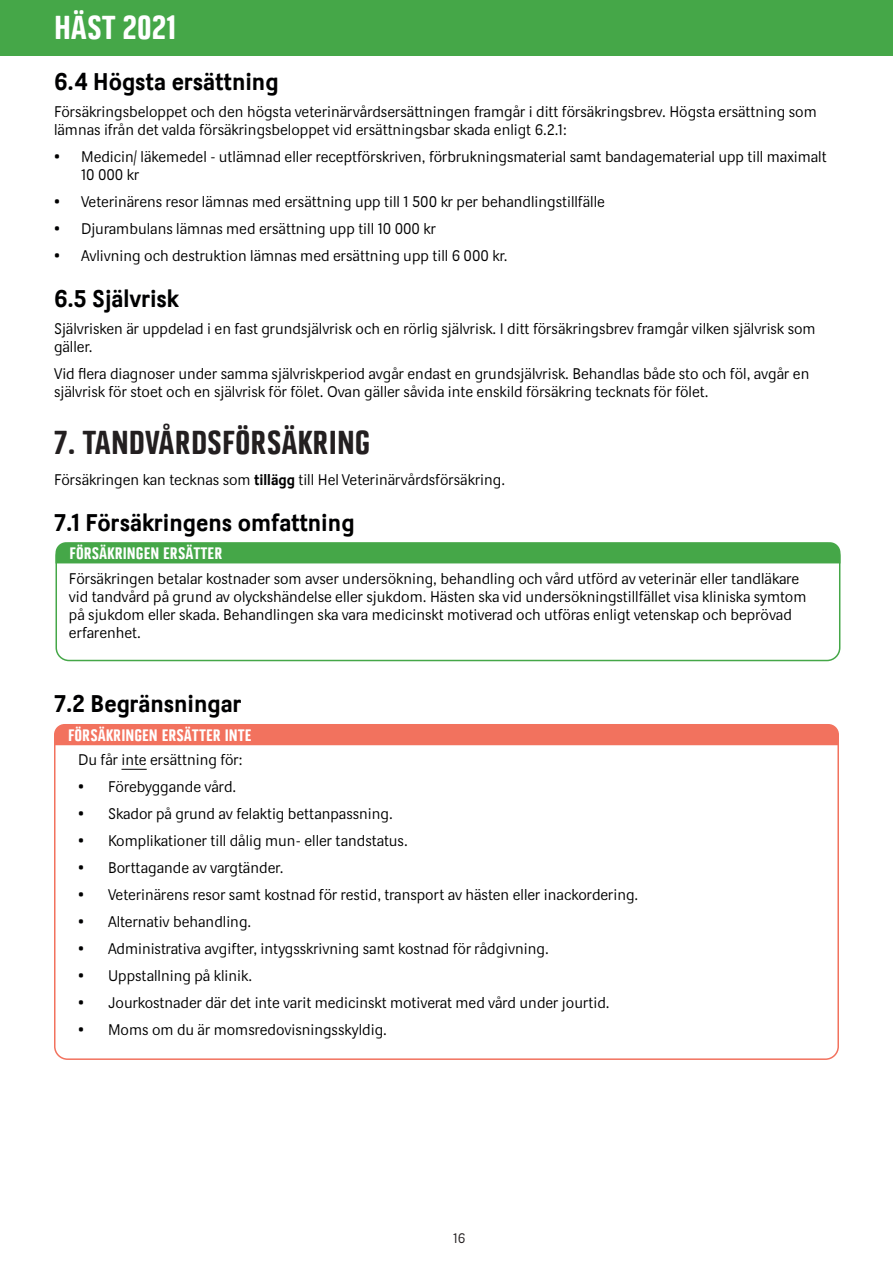
<style>
.page{position:relative;width:893px;height:1263px;background:#fff}
.page>*{position:absolute;margin:0;border:0;box-sizing:border-box;transform-origin:0 0}
.t1{font:33px "Dina Headline";color:#231f20}
.t2{font:33px "Dina Headline";color:#fff}
.t3{font:700 24px "Dina";color:#000001}
.t4{font:16.5px "Dina Headline";color:#fff}
.t5{font:15px/18px "Dina";color:#000001}
.t6{font:13.5px "Dina";color:#231f20}
.s1{font-weight:700}
</style>
<div class="page">
<div style="left:0;top:0;width:893px;height:55px;background:#45a748"></div>
<svg style="left:121px;top:769px;width:26px;height:1px"></svg>
<div style="left:54px;top:724px;width:785px;height:21px;background:#f2725e"></div>
<div style="left:56px;top:543px;width:784px;height:118px;border:2px solid #45a748;border-radius:13px"></div>
<div style="left:55px;top:542px;width:785px;height:21px;background:#45a748"></div>
<h1 class="t2" style="left:54px;top:9px;width:123px">HÄST 2021</h1>
<h2 class="t3" style="left:54px;top:67px;width:226px">6.4 Högsta ersättning</h2>
<p class="t5" style="left:54px;top:103px;width:764px">Försäkringsbeloppet och den högsta veterinärvårdsersättningen framgår i ditt försäkringsbrev. Högsta ersättning som lämnas ifrån det valda försäkringsbeloppet vid ersättningsbar skada enligt 6.2.1:</p>
<p class="t5" style="left:81px;top:148px;width:747px;text-indent:-27px">• Medicin/ läkemedel - utlämnad eller receptförskriven, förbrukningsmaterial samt bandagematerial upp till maximalt<br>10 000 kr</p>
<p class="t5" style="left:54px;top:193px;width:552px">• Veterinärens resor lämnas med ersättning upp till 1 500 kr per behandlingstillfälle</p>
<p class="t5" style="left:54px;top:220px;width:383px">• Djurambulans lämnas med ersättning upp till 10 000 kr</p>
<p class="t5" style="left:54px;top:247px;width:455px">• Avlivning och destruktion lämnas med ersättning upp till 6 000 kr.</p>
<h2 class="t3" style="left:54px;top:284px;width:126px">6.5 Självrisk</h2>
<p class="t5" style="left:54px;top:319px;width:763px">Självrisken är uppdelad i en fast grundsjälvrisk och en rörlig självrisk. I ditt försäkringsbrev framgår vilken självrisk som gäller.</p>
<p class="t5" style="left:54px;top:364px;width:757px">Vid flera diagnoser under samma självriskperiod avgår endast en grundsjälvrisk. Behandlas både sto och föl, avgår en självrisk för stoet och en självrisk för fölet. Ovan gäller såvida inte enskild försäkring tecknats för fölet.</p>
<h1 class="t1" style="left:54px;top:423px;width:318px">7. TANDVÅRDSFÖRSÄKRING</h1>
<p class="t5" style="left:54px;top:470px;width:453px">Försäkringen kan tecknas som <span class="s1">tillägg</span> till Hel Veterinärvårdsförsäkring.</p>
<h2 class="t3" style="left:54px;top:508px;width:302px">7.1 Försäkringens omfattning</h2>
<p class="t5" style="left:69px;top:570px;width:739px">Försäkringen betalar kostnader som avser undersökning, behandling och vård utförd av veterinär eller tandläkare vid tandvård på grund av olyckshändelse eller sjukdom. Hästen ska vid undersökningstillfället visa kliniska symtom på sjukdom eller skada. Behandlingen ska vara medicinskt motiverad och utföras enligt vetenskap och beprövad erfarenhet.</p>
<p class="t4" style="left:70px;top:544px;width:154px">FÖRSÄKRINGEN ERSÄTTER</p>
<h2 class="t3" style="left:54px;top:689px;width:189px">7.2 Begränsningar</h2>
<p class="t5" style="left:78px;top:751px;width:166px">Du får inte ersättning för:</p>
<p class="t5" style="left:78px;top:778px;width:160px">• Förebyggande vård.</p>
<p class="t5" style="left:78px;top:805px;width:316px">• Skador på grund av felaktig bettanpassning.</p>
<p class="t5" style="left:78px;top:832px;width:331px">• Komplikationer till dålig mun- eller tandstatus.</p>
<p class="t5" style="left:78px;top:859px;width:207px">• Borttagande av vargtänder.</p>
<p class="t5" style="left:78px;top:886px;width:562px">• Veterinärens resor samt kostnad för restid, transport av hästen eller inackordering.</p>
<p class="t5" style="left:78px;top:913px;width:175px">• Alternativ behandling.</p>
<p class="t5" style="left:78px;top:940px;width:472px">• Administrativa avgifter, intygsskrivning samt kostnad för rådgivning.</p>
<p class="t5" style="left:78px;top:967px;width:176px">• Uppstallning på klinik.</p>
<p class="t5" style="left:78px;top:994px;width:533px">• Jourkostnader där det inte varit medicinskt motiverat med vård under jourtid.</p>
<p class="t5" style="left:78px;top:1021px;width:310px">• Moms om du är momsredovisningsskyldig.</p>
<p class="t4" style="left:68px;top:725px;width:185px">FÖRSÄKRINGEN ERSÄTTER INTE</p>
<p class="t6" style="left:453px;top:1230px;width:14px">16</p>
</div>
